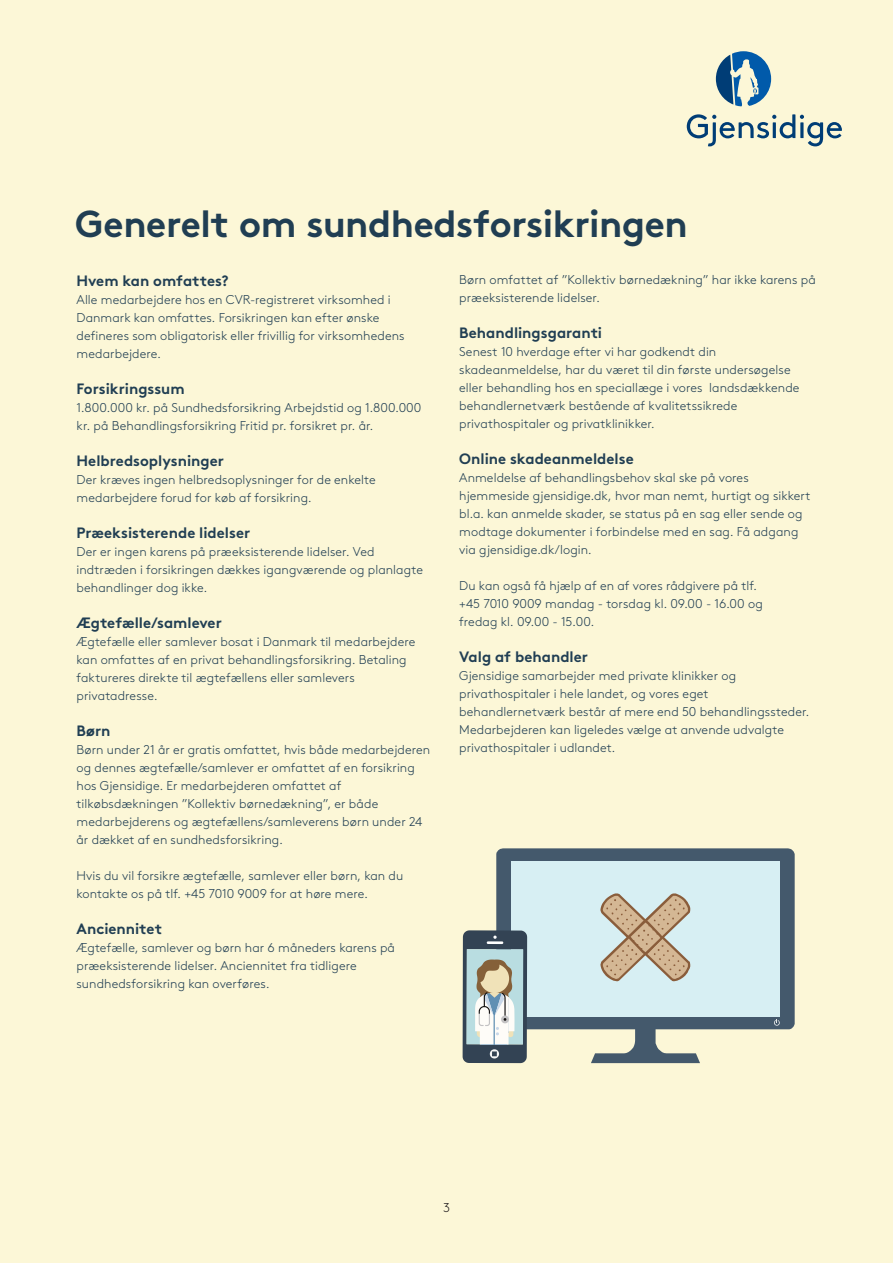
<style>
.page{position:relative;width:893px;height:1263px;background:#fcf7d7}
.page>*{position:absolute;margin:0;border:0;box-sizing:border-box;transform-origin:0 0}
.t1{font:700 37.5px "Gjen Brown OT";letter-spacing:-.01em;color:#203e53}
.t2{font:15px "Gjen Brown OT Bold Alt";color:#203e53}
.t3{font:300 12.75px/18px "Gjen Brown OT";letter-spacing:.01em;color:#203e53}
.t4{font:300 12.75px "Gjen Brown OT";color:#231f20}
</style>
<div class="page">
<svg style="left:687px;top:114px;width:155px;height:32px"></svg>
<svg style="left:716px;top:51px;width:55px;height:55px"></svg>
<svg style="left:496px;top:848px;width:299px;height:181px;background:#4b5f71"></svg>
<div style="left:511px;top:861px;width:269px;height:155px;background:#d7eff3"></div>
<svg style="left:591px;top:1028px;width:109px;height:35px"></svg>
<svg style="left:774px;top:1020px;width:6px;height:6px"></svg>
<svg style="left:600px;top:893px;width:90px;height:88px"></svg>
<svg style="left:463px;top:930px;width:64px;height:133px;background:#93a0a2"></svg>
<h1 class="t1" style="left:75px;top:193px;width:614px">Generelt om sundhedsforsikringen</h1>
<p class="t2" style="left:77px;top:268px;width:154px">Hvem kan omfattes?</p>
<p class="t3" style="left:77px;top:289px;width:330px">Alle medarbejdere hos en CVR-registreret virksomhed i Danmark kan omfattes. Forsikringen kan efter ønske defineres som obligatorisk eller frivillig for virksomhedens medarbejdere.</p>
<p class="t2" style="left:77px;top:376px;width:110px">Forsikringssum</p>
<p class="t3" style="left:77px;top:397px;width:346px">1.800.000 kr. på Sundhedsforsikring Arbejdstid og 1.800.000 kr. på Behandlingsforsikring Fritid pr. forsikret pr. år.</p>
<p class="t2" style="left:77px;top:448px;width:149px">Helbredsoplysninger</p>
<p class="t3" style="left:77px;top:469px;width:301px">Der kræves ingen helbredsoplysninger for de enkelte medarbejdere forud for køb af forsikring.</p>
<p class="t2" style="left:77px;top:520px;width:175px">Præeksisterende lidelser</p>
<p class="t3" style="left:77px;top:541px;width:348px">Der er ingen karens på præeksisterende lidelser. Ved indtræden i forsikringen dækkes igangværende og planlagte behandlinger dog ikke.</p>
<p class="t2" style="left:77px;top:610px;width:147px">Ægtefælle/samlever</p>
<p class="t3" style="left:77px;top:631px;width:340px">Ægtefælle eller samlever bosat i Danmark til medarbejdere kan omfattes af en privat behandlingsforsikring. Betaling faktureres direkte til ægtefællens eller samlevers privatadresse.</p>
<p class="t2" style="left:77px;top:718px;width:35px">Børn</p>
<p class="t3" style="left:77px;top:739px;width:355px">Børn under 21 år er gratis omfattet, hvis både medarbejderen og dennes ægtefælle/samlever er omfattet af en forsikring hos Gjensidige. Er medarbejderen omfattet af tilkøbsdækningen ”Kollektiv børnedækning”, er både medarbejderens og ægtefællens/samleverens børn under 24 år dækket af en sundhedsforsikring.</p>
<p class="t3" style="left:77px;top:866px;width:328px">Hvis du vil forsikre ægtefælle, samlever eller børn, kan du kontakte os på tlf. +45 7010 9009 for at høre mere.</p>
<p class="t2" style="left:77px;top:916px;width:87px">Anciennitet</p>
<p class="t3" style="left:77px;top:937px;width:320px">Ægtefælle, samlever og børn har 6 måneders karens på præeksisterende lidelser. Anciennitet fra tidligere sundhedsforsikring kan overføres.</p>
<p class="t3" style="left:459px;top:270px;width:358px">Børn omfattet af ”Kollektiv børnedækning” har ikke karens på præeksisterende lidelser.</p>
<p class="t2" style="left:459px;top:321px;width:144px">Behandlingsgaranti</p>
<p class="t3" style="left:459px;top:342px;width:342px">Senest 10 hverdage efter vi har godkendt din skadeanmeldelse, har du været til din første undersøgelse eller behandling hos en speciallæge i vores landsdækkende behandlernetværk bestående af kvalitetssikrede privathospitaler og privatklinikker.</p>
<p class="t2" style="left:459px;top:447px;width:176px">Online skadeanmeldelse</p>
<p class="t3" style="left:459px;top:468px;width:353px">Anmeldelse af behandlingsbehov skal ske på vores hjemmeside gjensidige.dk, hvor man nemt, hurtigt og sikkert bl.a. kan anmelde skader, se status på en sag eller sende og modtage dokumenter i forbindelse med en sag. Få adgang via gjensidige.dk/login.</p>
<p class="t3" style="left:459px;top:576px;width:305px">Du kan også få hjælp af en af vores rådgivere på tlf. +45 7010 9009 mandag - torsdag kl. 09.00 - 16.00 og fredag kl. 09.00 - 15.00.</p>
<p class="t2" style="left:459px;top:645px;width:130px">Valg af behandler</p>
<p class="t3" style="left:459px;top:666px;width:352px">Gjensidige samarbejder med private klinikker og privathospitaler i hele landet, og vores eget behandlernetværk består af mere end 50 behandlingssteder.<br>Medarbejderen kan ligeledes vælge at anvende udvalgte privathospitaler i udlandet.</p>
<p class="t4" style="left:443px;top:1198px;width:8px">3</p>
</div>
